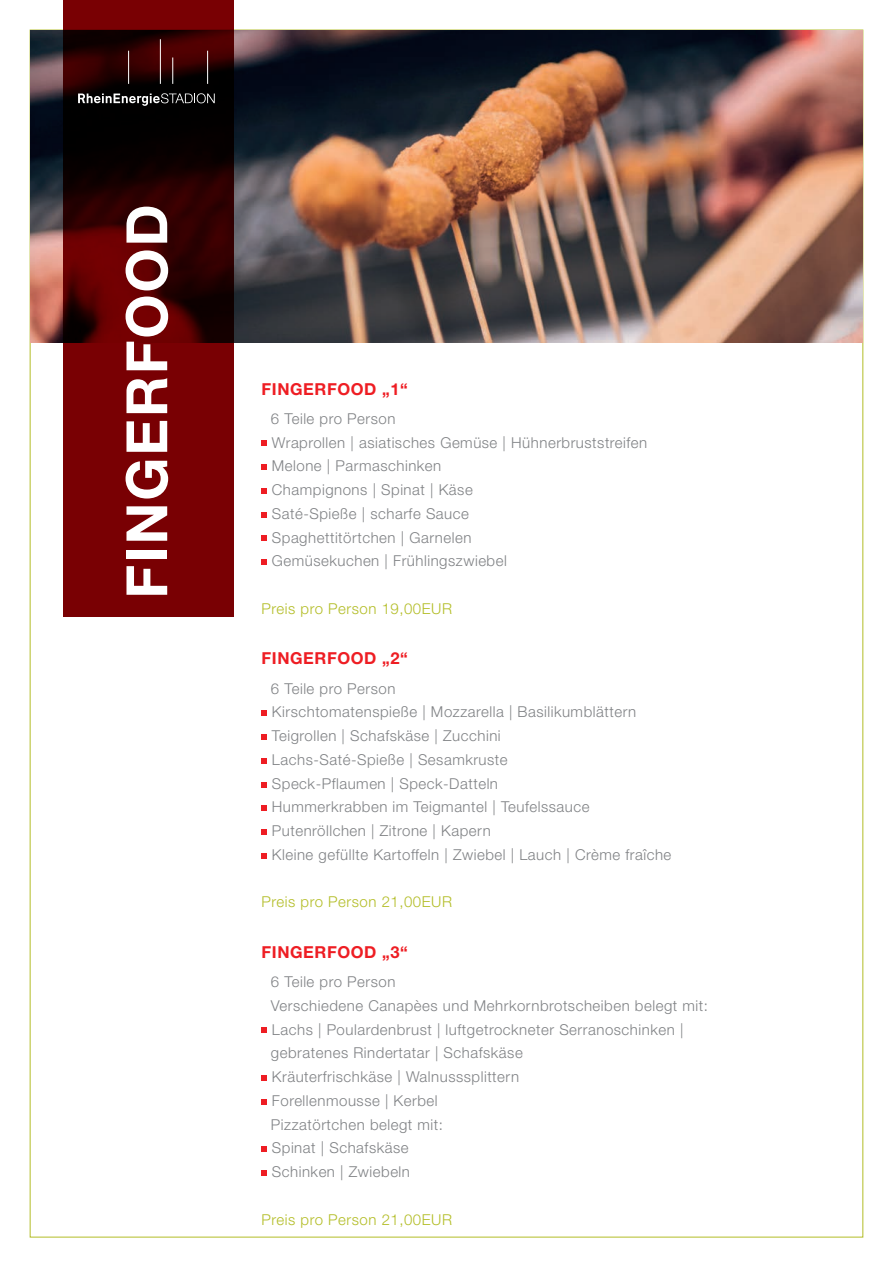
<style>
.page{position:relative;width:893px;height:1263px;background:#fff}
.page>*{position:absolute;margin:0;border:0;box-sizing:border-box;transform-origin:0 0}
.t1{font:700 57px "Helvetica Neue LT Std";letter-spacing:.03em;color:#fff}
.t2{font:700 16.5px "Helvetica Neue LT Std";letter-spacing:.035em;color:#ee1d23}
.t3{font:300 15px/23.7px "Helvetica Neue LT Std";letter-spacing:.035em;color:#808285}
.t4{font:300 15px "Helvetica Neue LT Std";letter-spacing:.035em;color:#b3bd27}
</style>
<div class="page">
<img style="left:31px;top:30px;width:831px;height:312px">
<svg style="left:64px;top:0;width:170px;height:617px;background:#520001"></svg>
<hr style="left:128px;top:51px;width:1px;height:33px;background:#fff">
<hr style="left:207px;top:51px;width:1px;height:33px;background:#fff">
<svg style="left:172px;top:57px;width:1px;height:27px"></svg>
<hr style="left:160px;top:39px;width:1px;height:45px;background:#fff">
<svg style="left:78px;top:93px;width:137px;height:13px;background:#464646"></svg>
<svg style="left:262px;top:440px;width:5px;height:6px"></svg>
<svg style="left:262px;top:465px;width:5px;height:5px"></svg>
<svg style="left:262px;top:488px;width:5px;height:5px"></svg>
<svg style="left:262px;top:512px;width:5px;height:5px"></svg>
<svg style="left:262px;top:536px;width:5px;height:5px"></svg>
<svg style="left:262px;top:560px;width:5px;height:5px"></svg>
<svg style="left:262px;top:710px;width:5px;height:5px"></svg>
<svg style="left:262px;top:734px;width:5px;height:6px"></svg>
<svg style="left:262px;top:758px;width:5px;height:5px"></svg>
<svg style="left:262px;top:782px;width:5px;height:5px"></svg>
<svg style="left:262px;top:806px;width:5px;height:5px"></svg>
<svg style="left:262px;top:829px;width:5px;height:5px"></svg>
<svg style="left:262px;top:853px;width:5px;height:5px"></svg>
<svg style="left:262px;top:1028px;width:5px;height:5px"></svg>
<svg style="left:262px;top:1075px;width:5px;height:6px"></svg>
<svg style="left:262px;top:1099px;width:5px;height:5px"></svg>
<svg style="left:262px;top:1147px;width:5px;height:5px"></svg>
<svg style="left:262px;top:1170px;width:5px;height:6px"></svg>
<h1 class="t1" style="left:112px;top:599px;width:396px;rotate:-90deg">FINGERFOOD</h1>
<p class="t2" style="left:262px;top:378px;width:148px">FINGERFOOD „1“</p>
<p class="t3" style="left:271px;top:406px;width:378px">6 Teile pro Person<br>Wraprollen | asiatisches Gemüse | Hühnerbruststreifen<br>Melone | Parmaschinken<br>Champignons | Spinat | Käse<br>Saté-Spieße | scharfe Sauce<br>Spaghettitörtchen | Garnelen<br>Gemüsekuchen | Frühlingszwiebel</p>
<p class="t4" style="left:262px;top:599px;width:192px">Preis pro Person 19,00EUR</p>
<p class="t2" style="left:262px;top:648px;width:148px">FINGERFOOD „2“</p>
<p class="t3" style="left:271px;top:676px;width:402px">6 Teile pro Person<br>Kirschtomatenspieße | Mozzarella | Basilikumblättern Teigrollen | Schafskäse | Zucchini<br>Lachs-Saté-Spieße | Sesamkruste<br>Speck-Pflaumen | Speck-Datteln<br>Hummerkrabben im Teigmantel | Teufelssauce Putenröllchen | Zitrone | Kapern<br>Kleine gefüllte Kartoffeln | Zwiebel | Lauch | Crème fraîche</p>
<p class="t4" style="left:262px;top:893px;width:192px">Preis pro Person 21,00EUR</p>
<p class="t2" style="left:262px;top:942px;width:148px">FINGERFOOD „3“</p>
<p class="t3" style="left:271px;top:970px;width:438px">6 Teile pro Person<br>Verschiedene Canapèes und Mehrkornbrotscheiben belegt mit:<br>Lachs | Poulardenbrust | luftgetrockneter Serranoschinken | gebratenes Rindertatar | Schafskäse<br>Kräuterfrischkäse | Walnusssplittern<br>Forellenmousse | Kerbel<br>Pizzatörtchen belegt mit:<br>Spinat | Schafskäse<br>Schinken | Zwiebeln</p>
<p class="t4" style="left:262px;top:1210px;width:192px">Preis pro Person 21,00EUR</p>
</div>
